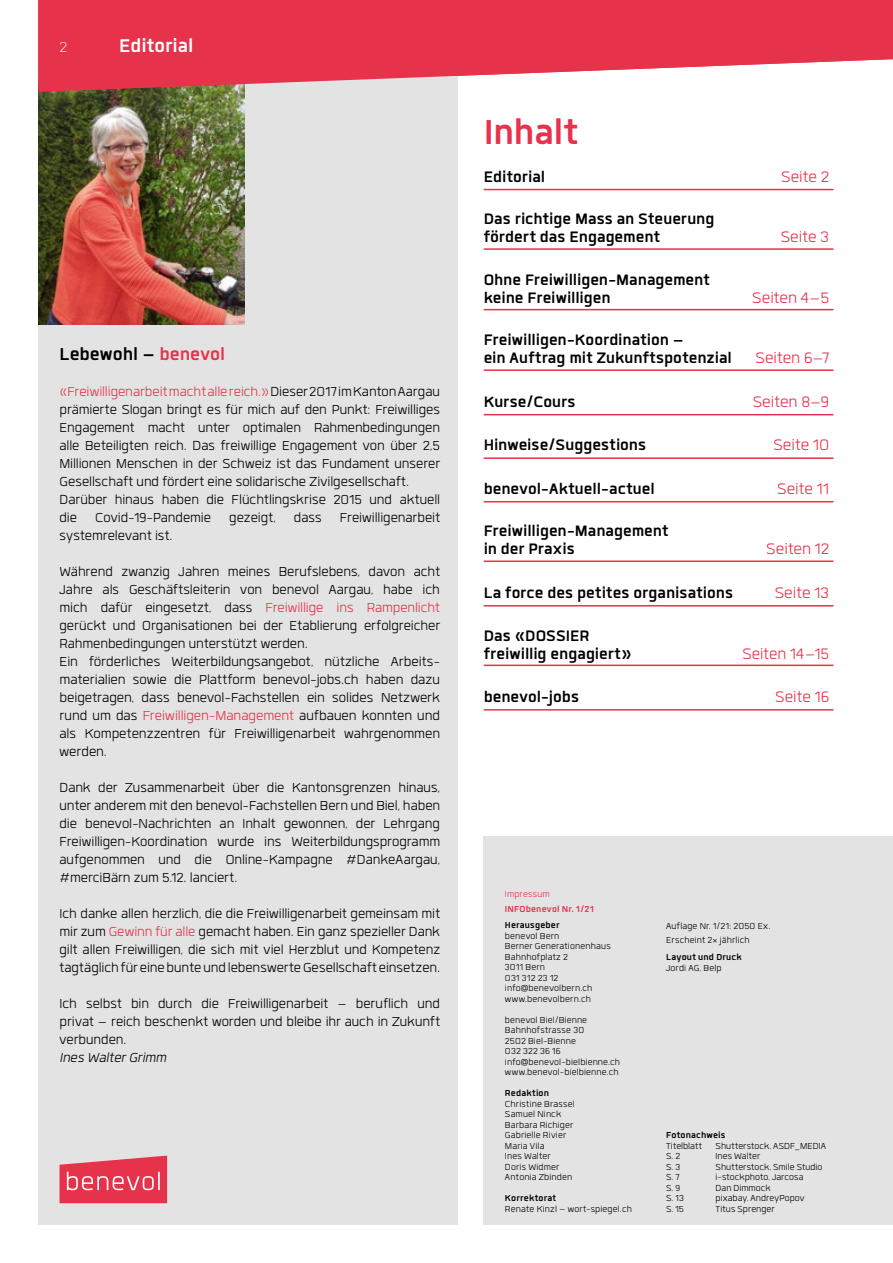
<style>
.page{position:relative;width:893px;height:1263px;background:#fff}
.page>*{position:absolute;margin:0;border:0;box-sizing:border-box;transform-origin:0 0}
.t1{font:700 48px "Quan";letter-spacing:-.01em;color:#e7324b}
.t2{font:700 25.5px "Quan";color:#fff}
.t3{font:700 24px "Quan";color:#000}
.t4{font:700 21px/18px "Quan";letter-spacing:-.005em;color:#000}
.t5{font:300 21px "Quan";color:#e7324b}
.t6{font:300 19.5px "Quan";color:#fff}
.t7{font:300 18px/18px "Quan";color:#000;text-align:justify}
.t8{font:italic 300 18px "Quan";color:#000}
.t9{font:300 12px/10.5px "Quan";letter-spacing:.01em;color:#000}
.t10{font:700 12px "Quan";letter-spacing:.015em;color:#000}
.t11{font:700 12px "Quan";letter-spacing:.01em;color:#e7324b}
.t12{font:300 12px "Quan";letter-spacing:.01em;color:#e7324b}
.s1{color:#e7324b}
.s2{font-weight:300;color:#e7324b}
</style>
<div class="page">
<div style="left:38px;top:77px;width:419px;height:1148px;background:#e3e3e3"></div>
<img style="left:38px;top:92px;width:206px;height:232px">
<hr style="left:484px;top:189px;width:349px;height:1px;background:#e7324b">
<hr style="left:484px;top:248px;width:349px;height:2px;background:#e7324b">
<hr style="left:484px;top:309px;width:349px;height:1px;background:#e7324b">
<hr style="left:484px;top:369px;width:349px;height:2px;background:#e7324b">
<hr style="left:484px;top:414px;width:349px;height:1px;background:#e7324b">
<hr style="left:484px;top:457px;width:349px;height:2px;background:#e7324b">
<hr style="left:484px;top:501px;width:349px;height:1px;background:#e7324b">
<hr style="left:484px;top:560px;width:349px;height:2px;background:#e7324b">
<hr style="left:484px;top:605px;width:349px;height:1px;background:#e7324b">
<hr style="left:484px;top:665px;width:349px;height:1px;background:#e7324b">
<hr style="left:484px;top:709px;width:349px;height:2px;background:#e7324b">
<div style="left:484px;top:836px;width:409px;height:389px;background:#e3e3e3"></div>
<svg style="left:60px;top:1155px;width:107px;height:48px;background:#e85569"></svg>
<svg style="left:38px;top:0;width:855px;height:92px;fill:#e7324b"></svg>
<p class="t6" style="left:60px;top:38px;width:9px">2</p>
<h2 class="t2" style="left:119px;top:33px;width:76px">Editorial</h2>
<h3 class="t3" style="left:60px;top:342px;width:167px">Lebewohl – <span class="s1">benevol</span></h3>
<p class="t7" style="left:60px;top:382px;width:382px;text-align:left"><span class="s1">«Freiwilligenarbeit macht alle reich.»</span> Dieser 2017 im Kanton Aargau prämierte Slogan bringt es für mich auf den Punkt: Freiwilliges Engagement macht unter optimalen Rahmenbedingungen alle Beteiligten reich. Das freiwillige Engagement von über 2,5<br>Millionen Menschen in der Schweiz ist das Fundament unserer Gesellschaft und fördert eine solidarische Zivilgesellschaft.<br>Darüber hinaus haben die Flüchtlingskrise 2015 und aktuell die Covid-19-Pandemie gezeigt, dass Freiwilligenarbeit systemrelevant ist.</p>
<p class="t7" style="left:60px;top:562px;width:382px;text-align:left">Während zwanzig Jahren meines Berufslebens, davon acht Jahre als Geschäftsleiterin von benevol Aargau, habe ich mich dafür eingesetzt, dass <span class="s1">Freiwillige ins Rampenlicht </span>gerückt und Organisationen bei der Etablierung erfolgreicher Rahmenbedingungen unterstützt werden.<br>Ein förderliches Weiterbildungsangebot, nützliche Arbeits&shy;materialien sowie die Plattform benevol-jobs.ch haben dazu beigetragen, dass benevol-Fachstellen ein solides Netzwerk rund um das <span class="s1">Freiwilligen-Management</span> aufbauen konnten und als Kompetenzzentren für Freiwilligenarbeit wahrgenommen werden.</p>
<p class="t7" style="left:60px;top:778px;width:382px">Dank der Zusammenarbeit über die Kantonsgrenzen hinaus, unter anderem mit den benevol-Fachstellen Bern und Biel, haben die benevol-Nachrichten an Inhalt gewonnen, der Lehrgang Freiwilligen-Koordination wurde ins Weiterbildungsprogramm aufgenommen und die Online-Kampagne #DankeAargau, #merciBärn zum 5.12. lanciert.</p>
<p class="t7" style="left:60px;top:904px;width:382px">Ich danke allen herzlich, die die Freiwilligenarbeit gemeinsam mit mir zum <span class="s1">Gewinn für alle</span> gemacht haben. Ein ganz spezieller Dank gilt allen Freiwilligen, die sich mit viel Herzblut und Kompetenz tagtäglich für eine bunte und lebenswerte Gesellschaft einsetzen.</p>
<p class="t7" style="left:60px;top:994px;width:382px">Ich selbst bin durch die Freiwilligenarbeit – beruflich und privat – reich beschenkt worden und bleibe ihr auch in Zukunft verbunden.</p>
<p class="t8" style="left:60px;top:1049px;width:111px">Ines WalterGrimm</p>
<h1 class="t1" style="left:484px;top:109px;width:96px">Inhalt</h1>
<p class="t4" style="left:484px;top:167px;width:63px">Editorial</p>
<p class="t5" style="left:781px;top:167px;width:50px">Seite 2</p>
<p class="t4" style="left:484px;top:210px;width:232px">Das richtige Mass an Steuerung fördert das Engagement</p>
<p class="t5" style="left:781px;top:227px;width:50px">Seite 3</p>
<p class="t4" style="left:484px;top:270px;width:228px">Ohne Freiwilligen-Management keine Freiwilligen</p>
<p class="t5" style="left:752px;top:288px;width:78px">Seiten 4–5</p>
<p class="t4" style="left:484px;top:331px;width:347px">Freiwilligen-Koordination –<br>ein Auftrag mit Zukunftspotenzial <span class="s2">Seiten 6–7</span></p>
<p class="t4" style="left:484px;top:392px;width:93px">Kurse/Cours</p>
<p class="t5" style="left:753px;top:392px;width:78px">Seiten 8–9</p>
<p class="t4" style="left:484px;top:436px;width:164px">Hinweise/Suggestions</p>
<p class="t5" style="left:773px;top:435px;width:57px">Seite 10</p>
<p class="t4" style="left:484px;top:479px;width:173px">benevol-Aktuell-actuel</p>
<p class="t5" style="left:777px;top:479px;width:54px">Seite 11</p>
<p class="t4" style="left:484px;top:522px;width:186px">Freiwilligen-Management in der Praxis</p>
<p class="t5" style="left:766px;top:540px;width:64px">Seiten 12</p>
<p class="t4" style="left:484px;top:583px;width:251px">La force des petites organisations</p>
<p class="t5" style="left:775px;top:583px;width:56px">Seite 13</p>
<p class="t4" style="left:484px;top:626px;width:149px">Das «DOSSIER freiwillig engagiert»</p>
<p class="t5" style="left:742px;top:644px;width:88px">Seiten 14–15</p>
<p class="t4" style="left:484px;top:688px;width:97px">benevol-jobs</p>
<p class="t5" style="left:775px;top:687px;width:56px">Seite 16</p>
<p class="t12" style="left:505px;top:888px;width:46px">Impressum</p>
<p class="t11" style="left:505px;top:903px;width:90px">INFObenevol Nr. 1/21</p>
<p class="t10" style="left:505px;top:920px;width:56px">Herausgeber</p>
<p class="t9" style="left:505px;top:930px;width:107px">benevol Bern<br>Berner Generationenhaus<br>Bahnhofplatz 2<br>3011 Bern<br>031 312 23 12 info@benevolbern.ch www.benevolbern.ch</p>
<p class="t9" style="left:505px;top:1014px;width:117px">benevol Biel/Bienne<br>Bahnhofstrasse 30<br>2502 Biel-Bienne<br>032 322 36 16 info@benevol-bielbienne.ch www.benevol-bielbienne.ch</p>
<p class="t10" style="left:505px;top:1088px;width:46px">Redaktion</p>
<p class="t9" style="left:505px;top:1098px;width:71px">Christine Brassel<br>Samuel Ninck<br>Barbara Richiger<br>Gabrielle Rivier<br>Maria Vila<br>Ines Walter<br>Doris Widmer<br>Antonia Zbinden</p>
<p class="t10" style="left:505px;top:1193px;width:53px">Korrektorat</p>
<p class="t9" style="left:505px;top:1203px;width:129px">Renate Kinzl – wort-spiegel.ch</p>
<p class="t9" style="left:666px;top:918px;width:106px;line-height:14.7px">Auflage Nr. 1/21: 2050 Ex.<br>Erscheint 2× jährlich</p>
<p class="t10" style="left:666px;top:951px;width:77px">Layout und Druck</p>
<p class="t9" style="left:666px;top:962px;width:57px">Jordi AG, Belp</p>
<p class="t10" style="left:666px;top:1129px;width:61px">Fotonachweis</p>
<p class="t9" style="left:666px;top:1140px;width:161px">Titelblatt Shutterstock, ASDF_MEDIA<br>S. 2</p>
<p class="t9" style="left:716px;top:1151px;width:46px">Ines Walter</p>
<p class="t9" style="left:666px;top:1161px;width:16px">S. 3</p>
<p class="t9" style="left:716px;top:1161px;width:108px">Shutterstock, Smile Studio</p>
<p class="t9" style="left:666px;top:1172px;width:15px">S. 7</p>
<p class="t9" style="left:716px;top:1172px;width:89px">i-stockphoto, Jarcosa</p>
<p class="t9" style="left:666px;top:1182px;width:16px">S. 9</p>
<p class="t9" style="left:716px;top:1182px;width:57px">Dan Dimmock</p>
<p class="t9" style="left:666px;top:1193px;width:19px">S. 13</p>
<p class="t9" style="left:716px;top:1193px;width:90px">pixabay, AndreyPopov</p>
<p class="t9" style="left:666px;top:1203px;width:19px">S. 15</p>
<p class="t9" style="left:716px;top:1203px;width:60px">Titus Sprenger</p>
</div>
